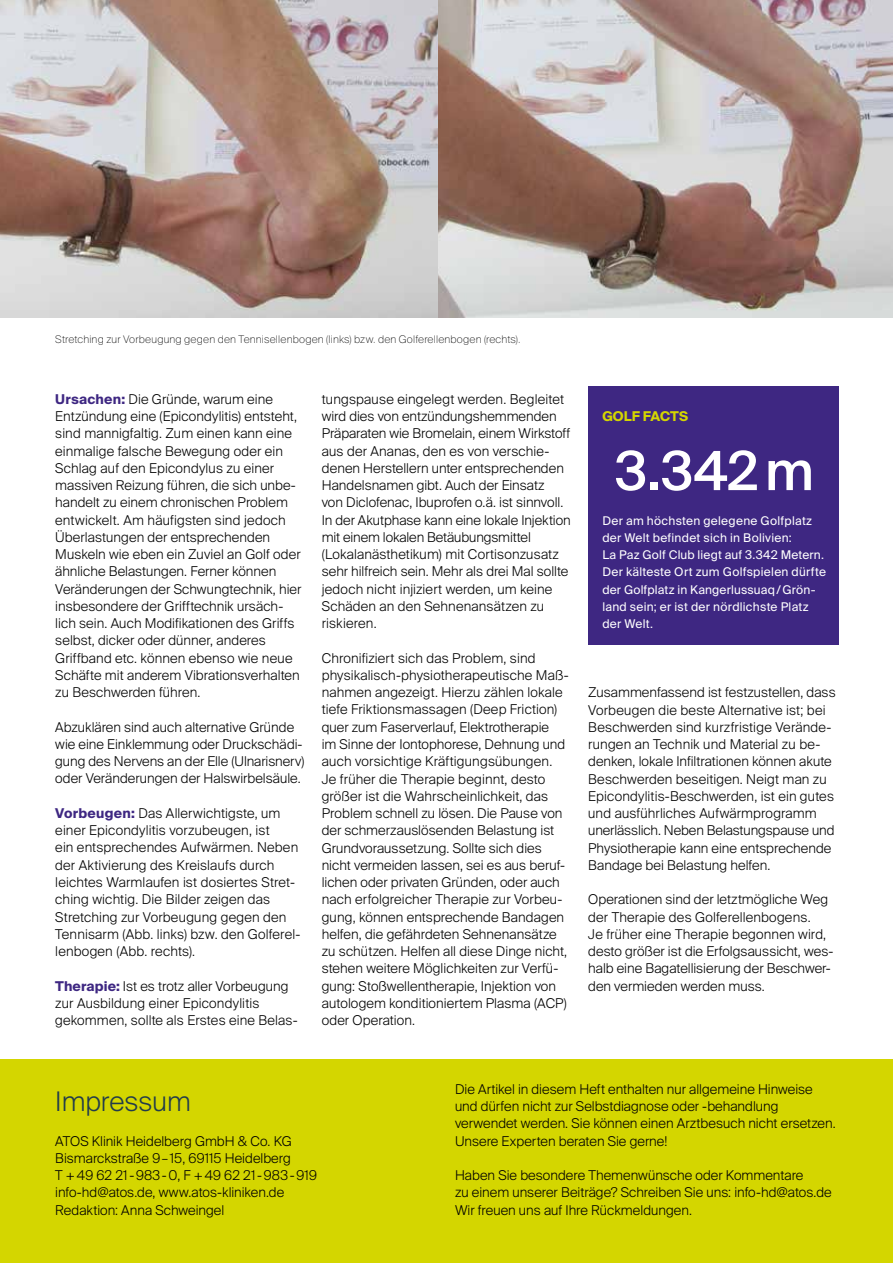
<style>
.page{position:relative;width:893px;height:1263px;background:#fff}
.page>*{position:absolute;margin:0;border:0;box-sizing:border-box;transform-origin:0 0}
.t1{font:500 54px "Suisse Intl";color:#fff}
.t2{font:300 27px "Suisse Intl";color:#223c4a}
.t3{font:300 13.5px/17.2px "Suisse Intl";letter-spacing:.005em;color:#000}
.t4{font:700 13.5px "Suisse Intl";color:#d4d600}
.t5{font:12px/17.2px "Suisse Intl";letter-spacing:.02em;color:#fff}
.t6{font:100 10.5px "Suisse Intl";letter-spacing:.015em;color:#000}
.s1{font-weight:700;color:#3e2782}
</style>
<div class="page">
<div style="left:0;top:1059px;width:893px;height:204px;background:#d4d600"></div>
<img style="left:438px;top:0;width:455px;height:318px">
<img style="left:0;top:0;width:438px;height:318px">
<div style="left:589px;top:387px;width:250px;height:258px;background:#3e2782"></div>
<p class="t6" style="left:55px;top:333px;width:467px">Stretching zur Vorbeugung gegen den Tennisellenbogen (links) bzw. den Golferellenbogen (rechts).</p>
<p class="t3" style="left:55px;top:391px;width:248px"><span class="s1">Ursachen:</span> Die Gründe, warum eine Entzündung eine (Epicondylitis) entsteht, sind mannigfaltig. Zum einen kann eine einmalige falsche Bewegung oder ein Schlag auf den Epicondylus zu einer massiven Reizung führen, die sich unbe&shy;handelt zu einem chronischen Problem entwickelt. Am häufigsten sind jedoch Überlastungen der entsprechenden Muskeln wie eben ein Zuviel an Golf oder ähnliche Belastungen. Ferner können Veränderungen der Schwungtechnik, hier insbesondere der Grifftechnik ursäch&shy;lich sein. Auch Modifikationen des Griffs selbst, dicker oder dünner, anderes Griffband etc. können ebenso wie neue Schäfte mit anderem Vibrationsverhalten zu Beschwerden führen.</p>
<p class="t3" style="left:55px;top:718px;width:251px">Abzuklären sind auch alternative Gründe wie eine Einklemmung oder Druckschädi&shy;gung des Nervens an der Elle (Ulnarisnerv) oder Veränderungen der Halswirbelsäule.</p>
<p class="t3" style="left:55px;top:805px;width:247px"><span class="s1">Vorbeugen:</span> Das Allerwichtigste, um einer Epicondylitis vorzubeugen, ist<br>ein entsprechendes Aufwärmen. Neben der Aktivierung des Kreislaufs durch leichtes Warmlaufen ist dosiertes Stret&shy;ching wichtig. Die Bilder zeigen das Stretching zur Vorbeugung gegen den Tennisarm (Abb. links) bzw. den Golferel&shy;lenbogen (Abb. rechts).</p>
<p class="t3" style="left:55px;top:977px;width:244px"><span class="s1">Therapie:</span> Ist es trotz aller Vorbeugung zur Ausbildung einer Epicondylitis gekommen, sollte als Erstes eine Belas-</p>
<p class="t3" style="left:322px;top:391px;width:250px">tungspause eingelegt werden. Begleitet wird dies von entzündungshemmenden Präparaten wie Bromelain, einem Wirkstoff aus der Ananas, den es von verschie&shy;denen Herstellern unter entsprechenden Handelsnamen gibt. Auch der Einsatz<br>von Diclofenac, Ibuprofen o.ä. ist sinnvoll.<br>In der Akutphase kann eine lokale Injektion mit einem lokalen Betäubungsmittel (Lokalanästhetikum) mit Cortisonzusatz sehr hilfreich sein. Mehr als drei Mal sollte jedoch nicht injiziert werden, um keine Schäden an den Sehnenansätzen zu riskieren.</p>
<p class="t3" style="left:322px;top:649px;width:248px">Chronifiziert sich das Problem, sind physikalisch-physiotherapeutische Maß&shy;nahmen angezeigt. Hierzu zählen lokale tiefe Friktionsmassagen (Deep Friction) quer zum Faserverlauf, Elektrotherapie<br>im Sinne der Iontophorese, Dehnung und auch vorsichtige Kräftigungsübungen.<br>Je früher die Therapie beginnt, desto größer ist die Wahrscheinlichkeit, das Problem schnell zu lösen. Die Pause von der schmerzauslösenden Belastung ist Grundvoraussetzung. Sollte sich dies nicht vermeiden lassen, sei es aus beruf&shy;lichen oder privaten Gründen, oder auch nach erfolgreicher Therapie zur Vorbeu&shy;gung, können entsprechende Bandagen helfen, die gefährdeten Sehnenansätze zu schützen. Helfen all diese Dinge nicht, stehen weitere Möglichkeiten zur Verfü&shy;gung: Stoßwellentherapie, Injektion von autologem konditioniertem Plasma (ACP) oder Operation.</p>
<p class="t4" style="left:602px;top:408px;width:87px">GOLF FACTS</p>
<h1 class="t1" style="left:615px;top:440px;width:201px">3.342m</h1>
<p class="t5" style="left:602px;top:512px;width:225px">Der am höchsten gelegene Golfplatz der Welt befindet sich in Bolivien:<br>La Paz Golf Club liegt auf 3.342 Metern.<br>Der kälteste Ort zum Golfspielen dürfte der Golfplatz in Kangerlussuaq/Grön&shy;land sein; er ist der nördlichste Platz der Welt.</p>
<p class="t3" style="left:588px;top:684px;width:249px">Zusammenfassend ist festzustellen, dass Vorbeugen die beste Alternative ist; bei Beschwerden sind kurzfristige Verände&shy;rungen an Technik und Material zu be&shy;denken, lokale Infiltrationen können akute Beschwerden beseitigen. Neigt man zu Epicondylitis-Beschwerden, ist ein gutes und ausführliches Aufwärmprogramm unerlässlich. Neben Belastungspause und Physiotherapie kann eine entsprechende Bandage bei Belastung helfen.</p>
<p class="t3" style="left:588px;top:891px;width:247px">Operationen sind der letztmögliche Weg der Therapie des Golferellenbogens.<br>Je früher eine Therapie begonnen wird, desto größer ist die Erfolgsaussicht, wes&shy;halb eine Bagatellisierung der Beschwer&shy;den vermieden werden muss.</p>
<h2 class="t2" style="left:55px;top:1086px;width:137px">Impressum</h2>
<p class="t3" style="left:55px;top:1132px;width:263px">ATOS Klinik Heidelberg GmbH &amp; Co. KG Bismarckstraße 9– 15, 69115 Heidelberg<br>T +49 62 21-983-0, F +49 62 21-983-919 info-hd@atos.de, www.atos-kliniken.de Redaktion: Anna Schweingel</p>
<p class="t3" style="left:455px;top:1081px;width:382px">Die Artikel in diesem Heft enthalten nur allgemeine Hinweise und dürfen nicht zur Selbstdiagnose oder -behandlung verwendet werden. Sie können einen Arztbesuch nicht ersetzen.<br>Unsere Experten beraten Sie gerne!</p>
<p class="t3" style="left:455px;top:1167px;width:378px">Haben Sie besondere Themenwünsche oder Kommentare<br>zu einem unserer Beiträge? Schreiben Sie uns: info-hd@atos.de<br>Wir freuen uns auf Ihre Rückmeldungen.</p>
</div>
